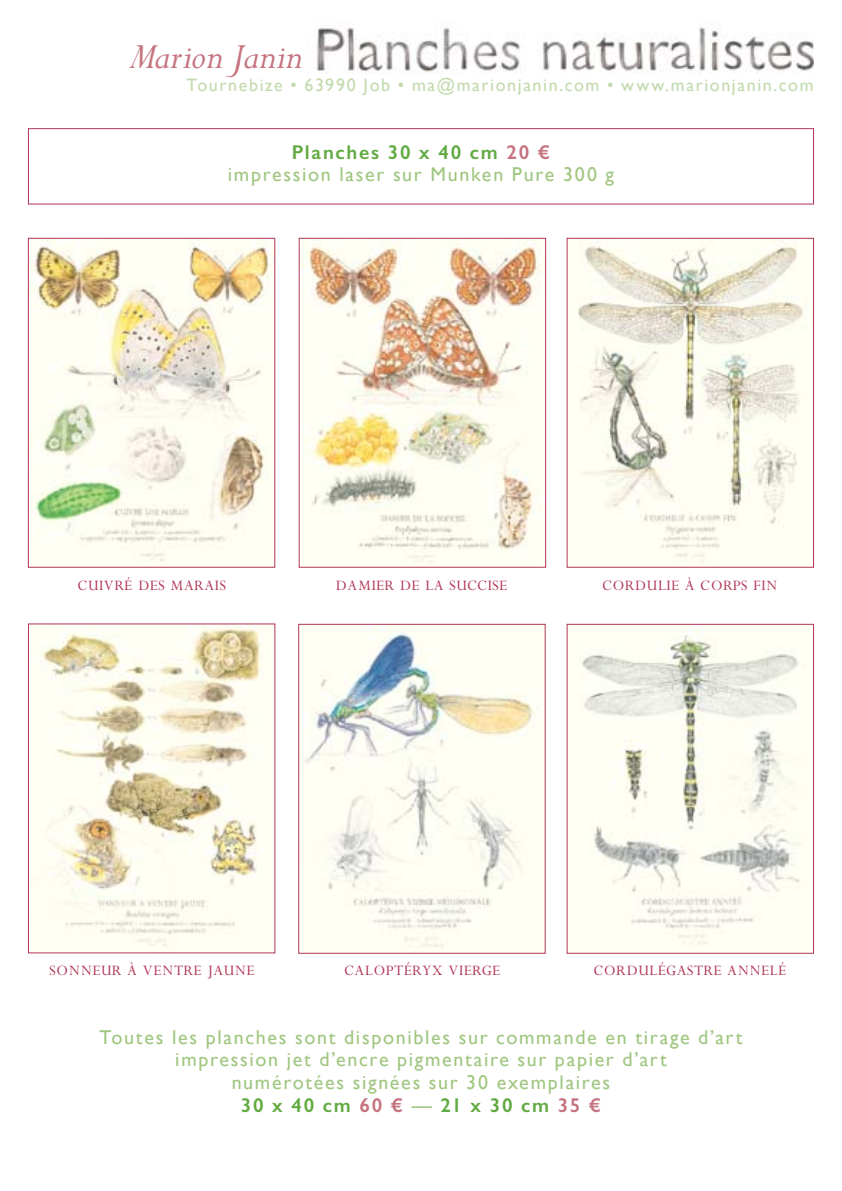
<style>
.page{position:relative;width:842px;height:1191px;background:#fff}
.page>*{position:absolute;margin:0;border:0;box-sizing:border-box;transform-origin:0 0}
.t1{font:italic 40.4px "Compleat SSK";letter-spacing:.015em;color:#c5737f}
.t2{font:20px/22.6px "Gill Sans";letter-spacing:.085em;color:#a0c680;text-align:center}
.t3{font:18px "Gill Sans";letter-spacing:.085em;color:#c2daad}
.t4{font:16px "Compleat SSK";letter-spacing:.075em;color:#b03555}
.s1{font-weight:600;color:#61aa41}
.s2{font-weight:600;color:#c5737f}
</style>
<div class="page">
<img style="left:30px;top:240px;width:243px;height:325px">
<div style="left:28px;top:238px;width:247px;height:329px;border:1px solid #b03555"></div>
<img style="left:30px;top:626px;width:242px;height:325px">
<img style="left:301px;top:240px;width:243px;height:325px">
<div style="left:299px;top:238px;width:247px;height:329px;border:1px solid #b03555"></div>
<img style="left:569px;top:240px;width:243px;height:325px">
<div style="left:567px;top:238px;width:247px;height:329px;border:1px solid #b03555"></div>
<img style="left:301px;top:626px;width:239px;height:325px">
<img style="left:578px;top:626px;width:231px;height:321px">
<div style="left:567px;top:624px;width:247px;height:329px;border:1px solid #b03555"></div>
<img style="left:316px;top:26px;width:498px;height:48px">
<h1 class="t1" style="left:130px;top:35px;width:173px">Marion Janin</h1>
<p class="t3" style="left:187px;top:74px;width:628px">Tournebize • 63990 Job • ma@marionjanin.com • www.marionjanin.com</p>
<p class="t2" style="left:228px;top:140px;width:388px"><span class="s1">Planches 30 x 40 cm</span> <span class="s2">20 €<br></span>impression laser sur Munken Pure 300 g</p>
<p class="t4" style="left:78px;top:577px;width:10px">CUIVRÉ</p>
<p class="t4" style="left:138px;top:577px;width:89px">des marais</p>
<p class="t4" style="left:336px;top:577px;width:172px">damier de la succise</p>
<p class="t4" style="left:603px;top:577px;width:176px">cordulie à corps fin</p>
<p class="t4" style="left:50px;top:962px;width:206px">sonneur à ventre jaune</p>
<p class="t4" style="left:345px;top:962px;width:157px">caloptéryx vierge</p>
<p class="t4" style="left:594px;top:962px;width:193px">cordulégastre annelé</p>
<p class="t2" style="left:100px;top:1025px;width:644px">Toutes les planches sont disponibles sur commande en tirage d’art impression jet d’encre pigmentaire sur papier d’art<br>numérotées signées sur 30 exemplaires<br><span class="s1">30 x 40 cm</span> <span class="s2">60 €</span> — <span class="s1">21 x 30 cm</span> <span class="s2">35 €</span></p>
</div>
